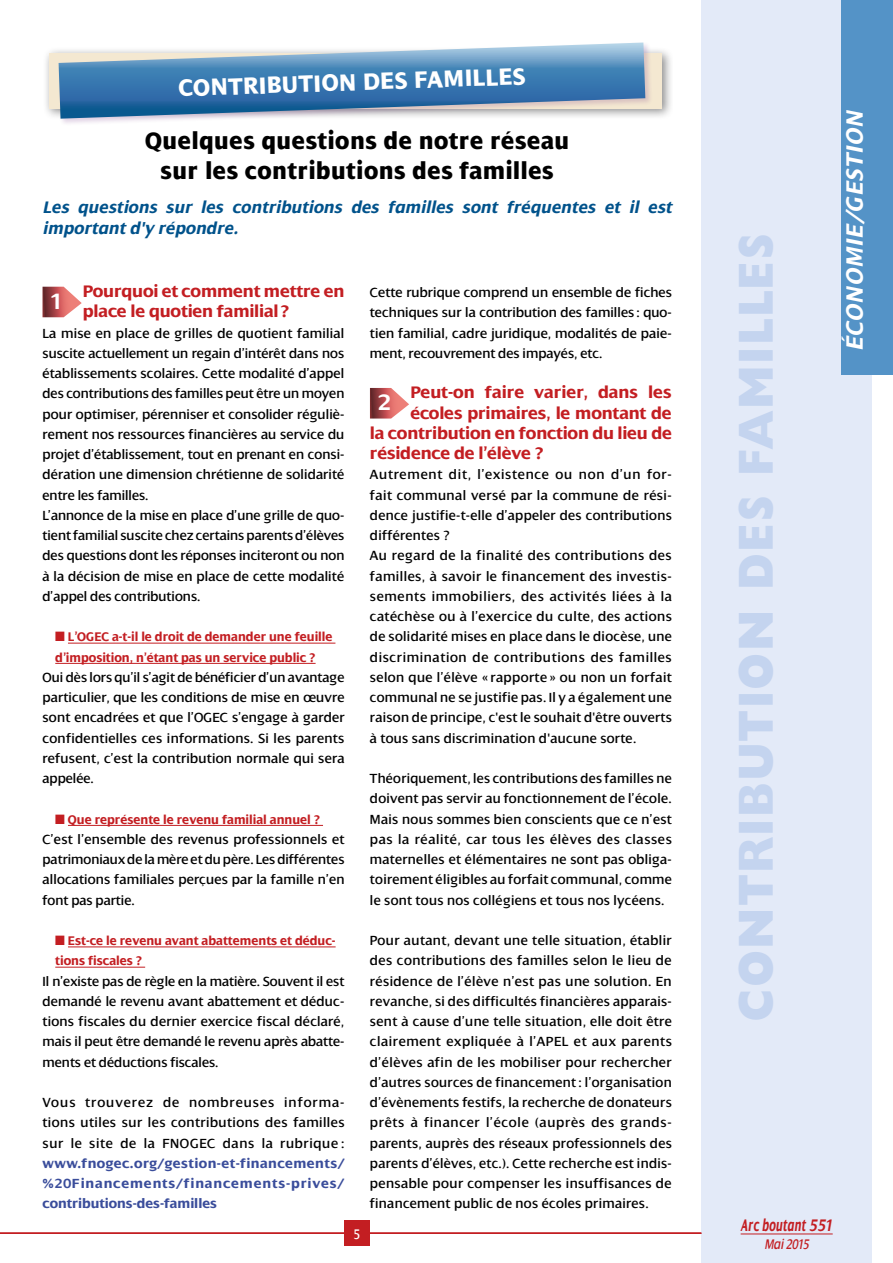
<style>
.page{position:relative;width:893px;height:1263px;background:#fff}
.page>*{position:absolute;margin:0;border:0;box-sizing:border-box;transform-origin:0 0}
.t1{font:800 49.5px "Gill Sans";letter-spacing:.035em;color:#c4d4ef;scale:.9 1}
.t2{font:800 25.5px/30px "Dialog";letter-spacing:.02em;color:#000;text-align:center;scale:.9 1}
.t3{font:800 25.5px "Dialog";color:#fff;scale:.9 1}
.t4{font:italic 700 25.5px "Dialog";color:#fff}
.t5{font:700 24px "Dialog";color:#fff}
.t6{font:700 18px/20.2px "Dialog";letter-spacing:-.01em;color:#c31e22}
.t7{font:italic 700 18px/21px "Dialog";letter-spacing:.005em;color:#00528b}
.t8{font:italic 700 18px "Dialog";letter-spacing:.02em;color:#c31e22;scale:.65 1}
.t9{font:italic 15px "Dialog";color:#c31e22;scale:.85 1}
.t10{font:15px "Dialog";color:#fff;scale:.85 1}
.t11{font:14.25px/20.2px "Dialog";letter-spacing:.015em;color:#000;text-align:justify}
.t12{font:700 14.25px/20.2px "Dialog";color:#3a4d9b;text-align:justify}
.t13{font:700 13.5px/20.2px "Dialog";color:#c31e22;scale:.95 1}
</style>
<div class="page">
<div style="left:702px;top:0;width:170px;height:1263px;background:#e3eaf8"></div>
<hr style="left:0;top:1232px;width:702px;height:2px;background:#c31e22">
<div style="left:344px;top:1220px;width:26px;height:26px;background:#c31e22"></div>
<div style="left:842px;top:0;width:51px;height:374px;background:#5493c7"></div>
<hr style="left:741px;top:1233px;width:92px;height:1px;background:#c31e22">
<hr style="left:68px;top:643px;width:267px;height:1px;background:#c31e22">
<hr style="left:55px;top:663px;width:261px;height:1px;background:#c31e22">
<hr style="left:68px;top:825px;width:255px;height:1px;background:#c31e22">
<hr style="left:68px;top:947px;width:268px;height:1px;background:#c31e22">
<hr style="left:55px;top:967px;width:90px;height:1px;background:#c31e22">
<svg style="left:43px;top:287px;width:39px;height:30px"></svg>
<svg style="left:370px;top:388px;width:39px;height:30px"></svg>
<div style="left:43px;top:46px;width:630px;height:74px;background:#000;opacity:.44"></div>
<div style="left:49px;top:53px;width:612px;height:55px;background:#f4e8d1"></div>
<div style="left:57px;top:41px;width:596px;height:85px;background:#69237e;opacity:.2"></div>
<svg style="left:59px;top:43px;width:586px;height:76px;background:#6f9abf"></svg>
<h2 class="t3" style="left:178px;top:75px;width:34px;rotate:-2deg">Cont</h2>
<h2 class="t3" style="left:243px;top:72px;width:79px;rotate:-2deg">ribution</h2>
<h2 class="t3" style="left:363px;top:68px;width:97px;rotate:-2deg">des famill</h2>
<h2 class="t2" style="left:145px;top:126px;width:473px">Quelques questions de notre réseau sur les contributions des familles</h2>
<p class="t7" style="left:43px;top:196px;width:631px">Les questions sur les contributions des familles sont fréquentes et il est important d'y répondre.</p>
<h3 class="t5" style="left:51px;top:288px;width:14px">1</h3>
<p class="t6" style="left:83px;top:281px;width:263px">Pourquoi et comment mettre en place le quotien familial?</p>
<p class="t11" style="left:43px;top:323px;width:303px;text-align:left">La mise en place de grilles de quotient familial suscite actuellement un regain d’intérêt dans nos établissements scolaires. Cette modalité d’appel des contributions des familles peut être un moyen pour optimiser, pérenniser et consolider réguliè&shy;rement nos ressources financières au service du projet d’établissement, tout en prenant en consi&shy;dération une dimension chrétienne de solidarité entre les familles.<br>L’annonce de la mise en place d’une grille de quo&shy;tient familial suscite chez certains parents d’élèves des questions dont les réponses inciteront ou non à la décision de mise en place de cette modalité d’appel des contributions.</p>
<p class="t13" style="left:55px;top:627px;width:293px">■ L’OGEC a-t-il le droit de demander une feuille d’imposition, n’étant pas un service public ?</p>
<p class="t11" style="left:43px;top:667px;width:304px">Oui dès lors qu’il s’agit de bénéficier d’un avantage particulier, que les conditions de mise en œuvre sont encadrées et que l’OGEC s’engage à garder confidentielles ces informations. Si les parents refusent, c’est la contribution normale qui sera appelée.</p>
<p class="t13" style="left:55px;top:809px;width:280px">■ Que représente le revenu familial annuel ?</p>
<p class="t11" style="left:43px;top:829px;width:303px">C’est l’ensemble des revenus professionnels et patrimoniaux de la mère et du père. Les différentes allocations familiales perçues par la famille n’en font pas partie.</p>
<p class="t13" style="left:55px;top:931px;width:297px">■ Est-ce le revenu avant abattements et déduc&shy;tions fiscales ?</p>
<p class="t11" style="left:43px;top:971px;width:303px">Il n’existe pas de règle en la matière. Souvent il est demandé le revenu avant abattement et déduc&shy;tions fiscales du dernier exercice fiscal déclaré, mais il peut être demandé le revenu après abatte&shy;ments et déductions fiscales.</p>
<p class="t11" style="left:43px;top:1092px;width:304px">Vous trouverez de nombreuses informa&shy;tions utiles sur les contributions des familles sur le site de la FNOGEC dans la rubrique :</p>
<p class="t12" style="left:43px;top:1153px;width:303px">www.fnogec.org/gestion-et-financements/ %20Financements/financements-prives/ contributions-des-familles</p>
<p class="t10" style="left:354px;top:1226px;width:9px">5</p>
<p class="t11" style="left:370px;top:282px;width:304px">Cette rubrique comprend un ensemble de fiches techniques sur la contribution des familles : quo&shy;tien familial, cadre juridique, modalités de paie&shy;ment, recouvrement des impayés, etc.</p>
<h3 class="t5" style="left:378px;top:389px;width:14px">2</h3>
<p class="t6" style="left:410px;top:382px;width:263px">Peut-on faire varier, dans les</p>
<p class="t6" style="left:410px;top:403px;width:263px">écoles primaires, le montant de</p>
<p class="t6" style="left:370px;top:423px;width:303px">la contribution en fonction du lieu de</p>
<p class="t6" style="left:370px;top:443px;width:175px">résidence de l’élève ?</p>
<p class="t11" style="left:370px;top:465px;width:304px;text-align:left">Autrement dit, l’existence ou non d’un for&shy;fait communal versé par la commune de rési&shy;dence justifie-t-elle d’appeler des contributions différentes ?<br>Au regard de la finalité des contributions des familles, à savoir le financement des investis&shy;sements immobiliers, des activités liées à la catéchèse ou à l’exercice du culte, des actions de solidarité mises en place dans le diocèse, une discrimination de contributions des familles selon que l’élève « rapporte » ou non un forfait communal ne se justifie pas. Il y a également une raison de principe, c'est le souhait d'être ouverts à tous sans discrimination d'aucune sorte.</p>
<p class="t11" style="left:370px;top:768px;width:303px">Théoriquement, les contributions des familles ne doivent pas servir au fonctionnement de l’école.<br>Mais nous sommes bien conscients que ce n’est pas la réalité, car tous les élèves des classes maternelles et élémentaires ne sont pas obliga&shy;toirement éligibles au forfait communal, comme le sont tous nos collégiens et tous nos lycéens.</p>
<p class="t11" style="left:370px;top:930px;width:304px">Pour autant, devant une telle situation, établir des contributions des familles selon le lieu de résidence de l’élève n’est pas une solution. En revanche, si des difficultés financières apparais&shy;sent à cause d’une telle situation, elle doit être clairement expliquée à l’APEL et aux parents d’élèves afin de les mobiliser pour rechercher d’autres sources de financement: l’organisation d’évènements festifs, la recherche de donateurs prêts à financer l’école (auprès des grands&shy;parents, auprès des réseaux professionnels des parents d’élèves, etc.). Cette recherche est indis&shy;pensable pour compenser les insuffisances de financement public de nos écoles primaires.</p>
<h1 class="t1" style="left:727px;top:1022px;width:873px;rotate:-90deg">Contribution des familles</h1>
<h2 class="t4" style="left:841px;top:351px;width:243px;rotate:-90deg">ÉCONOMIE/GESTION</h2>
<p class="t8" style="left:740px;top:1216px;width:144px">Arc boutant 551</p>
<p class="t9" style="left:764px;top:1236px;width:54px">Mai 2015</p>
</div>
